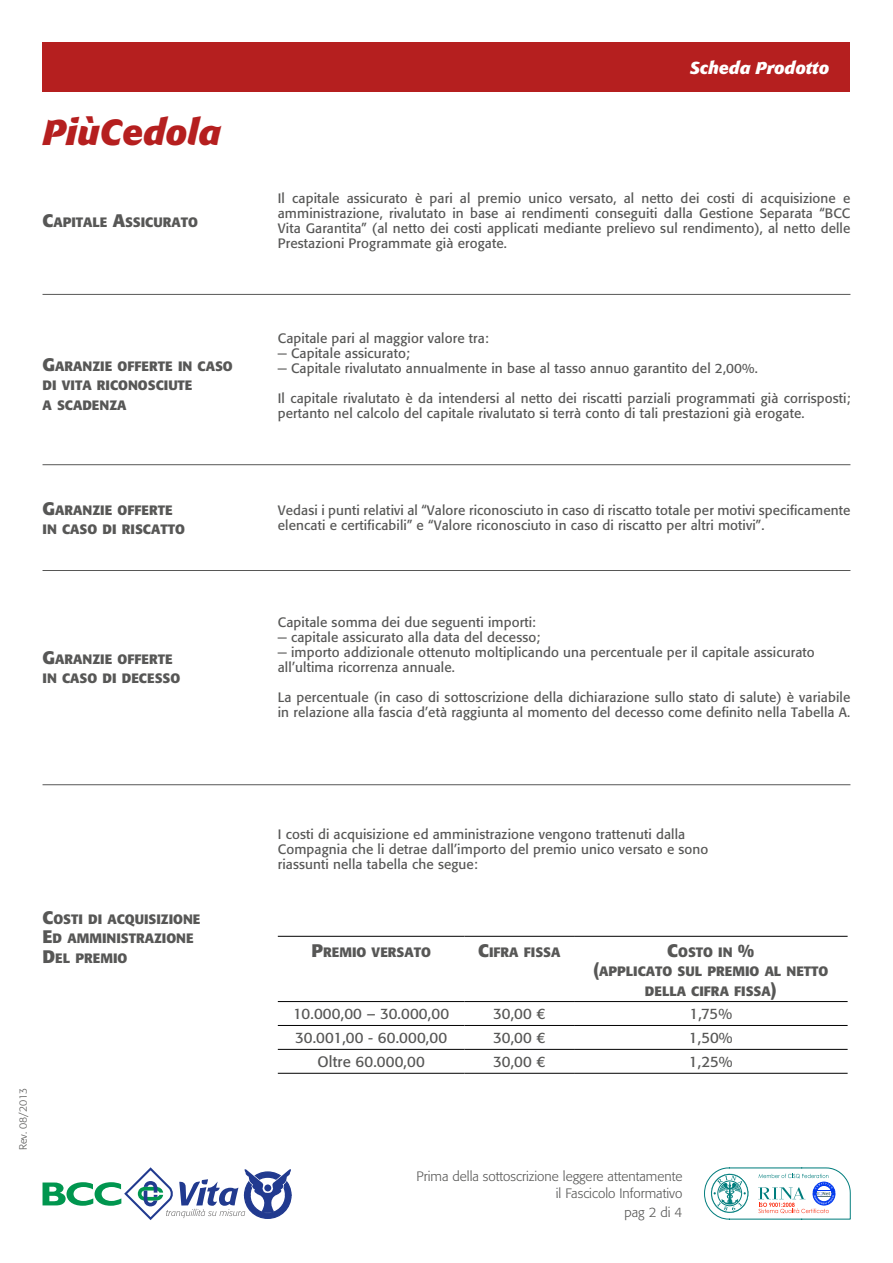
<style>
.page{position:relative;width:893px;height:1263px;background:#fff}
.page>*{position:absolute;margin:0;border:0;box-sizing:border-box;transform-origin:0 0}
.t1{font:italic 700 36px "Formatangram";color:#b51f1f}
.t2{font:italic 700 17.25px "Formatangram";color:#fff}
.t3{font:15px "Formata";letter-spacing:.01em;color:#575756}
.t4{font:13.5px/15px "Formata";letter-spacing:.01em;color:#575756}
.t5{font:700 13.5px/19.5px "Formata";color:#575756}
.t6{font:300 13.5px/16.5px "Formata";color:#575756;text-align:right}
.t7{font:300 10.5px "Formata";color:#575756}
.s1{font-size:18px}
</style>
<div class="page">
<hr style="left:43px;top:294px;width:807px;height:1px;background:#575756">
<hr style="left:43px;top:464px;width:807px;height:1px;background:#575756">
<hr style="left:43px;top:570px;width:807px;height:1px;background:#575756">
<hr style="left:43px;top:784px;width:807px;height:1px;background:#575756">
<hr style="left:278px;top:936px;width:187px;height:1px;background:#000">
<hr style="left:465px;top:936px;width:109px;height:1px;background:#000">
<hr style="left:574px;top:936px;width:274px;height:1px;background:#000">
<hr style="left:278px;top:1001px;width:187px;height:1px;background:#000">
<hr style="left:465px;top:1001px;width:109px;height:1px;background:#000">
<hr style="left:574px;top:1001px;width:274px;height:1px;background:#000">
<hr style="left:278px;top:1025px;width:187px;height:1px;background:#000">
<hr style="left:465px;top:1025px;width:109px;height:1px;background:#000">
<hr style="left:574px;top:1025px;width:274px;height:1px;background:#000">
<hr style="left:278px;top:1049px;width:187px;height:1px;background:#000">
<hr style="left:465px;top:1049px;width:109px;height:1px;background:#000">
<hr style="left:574px;top:1049px;width:274px;height:1px;background:#000">
<hr style="left:278px;top:1073px;width:187px;height:1px;background:#000">
<hr style="left:465px;top:1073px;width:109px;height:1px;background:#000">
<hr style="left:574px;top:1073px;width:274px;height:1px;background:#000">
<svg style="left:704px;top:1168px;width:146px;height:51px"></svg>
<div style="left:43px;top:43px;width:807px;height:49px;background:#b51f1f"></div>
<svg style="left:43px;top:1167px;width:249px;height:53px"></svg>
<h1 class="t1" style="left:43px;top:105px;width:180px">PiùCedola</h1>
<p class="t5" style="left:43px;top:213px;width:157px"><span class="s1">C</span>APITALE <span class="s1">A</span>SSICURATO</p>
<p class="t5" style="left:43px;top:356px;width:192px"><span class="s1">G</span>ARANZIE OFFERTE IN CASO<br>DI VITA RICONOSCIUTE<br>A SCADENZA</p>
<p class="t5" style="left:43px;top:500px;width:144px"><span class="s1">G</span>ARANZIE OFFERTE<br>IN CASO DI RISCATTO</p>
<p class="t5" style="left:43px;top:649px;width:139px"><span class="s1">G</span>ARANZIE OFFERTE<br>IN CASO DI DECESSO</p>
<p class="t5" style="left:43px;top:909px;width:160px"><span class="s1">C</span>OSTI DI ACQUISIZIONE<br><span class="s1">E</span>D AMMINISTRAZIONE<br><span class="s1">D</span>EL PREMIO</p>
<p class="t7" style="left:17px;top:1150px;width:64px;rotate:-90deg">Rev. 08/2013</p>
<p class="t2" style="left:690px;top:55px;width:141px">Scheda Prodotto</p>
<p class="t4" style="left:278px;top:191px;width:574px;text-align:justify">Il capitale assicurato è pari al premio unico versato, al netto dei costi di acquisizione e amministrazione, rivalutato in base ai rendimenti conseguiti dalla Gestione Separata “BCC Vita Garantita” (al netto dei costi applicati mediante prelievo sul rendimento), al netto delle Prestazioni Programmate già erogate.</p>
<p class="t4" style="left:278px;top:331px;width:481px">Capitale pari al maggior valore tra:<br>− Capitale assicurato;<br>− Capitale rivalutato annualmente in base al tasso annuo garantito del 2,00%.</p>
<p class="t4" style="left:278px;top:391px;width:574px">Il capitale rivalutato è da intendersi al netto dei riscatti parziali programmati già corrisposti; pertanto nel calcolo del capitale rivalutato si terrà conto di tali prestazioni già erogate.</p>
<p class="t4" style="left:278px;top:503px;width:574px">Vedasi i punti relativi al “Valore riconosciuto in caso di riscatto totale per motivi specificamente elencati e certificabili” e “Valore riconosciuto in caso di riscatto per altri motivi”.</p>
<p class="t4" style="left:278px;top:614px;width:538px">Capitale somma dei due seguenti importi:<br>− capitale assicurato alla data del decesso;<br>− importo addizionale ottenuto moltiplicando una percentuale per il capitale assicurato all’ultima ricorrenza annuale.</p>
<p class="t4" style="left:278px;top:689px;width:574px">La percentuale (in caso di sottoscrizione della dichiarazione sullo stato di salute) è variabile in relazione alla fascia d’età raggiunta al momento del decesso come definito nella Tabella A.</p>
<p class="t4" style="left:278px;top:826px;width:432px">I costi di acquisizione ed amministrazione vengono trattenuti dalla<br>Compagnia che li detrae dall’importo del premio unico versato e sono riassunti nella tabella che segue:</p>
<p class="t5" style="left:311px;top:942px;width:121px"><span class="s1">P</span>REMIO VERSATO</p>
<p class="t5" style="left:478px;top:942px;width:84px"><span class="s1">C</span>IFRA FISSA</p>
<p class="t5" style="left:593px;top:942px;width:237px;text-align:center"><span class="s1">C</span>OSTO IN <span class="s1">%<br>(</span>APPLICATO SUL PREMIO AL NETTO<br>DELLA CIFRA FISSA<span class="s1">)</span></p>
<p class="t3" style="left:293px;top:1005px;width:157px">10.000,00 – 30.000,00</p>
<p class="t3" style="left:493px;top:1005px;width:54px">30,00 €</p>
<p class="t3" style="left:689px;top:1005px;width:44px">1,75%</p>
<p class="t3" style="left:295px;top:1029px;width:154px">30.001,00 - 60.000,00</p>
<p class="t3" style="left:493px;top:1029px;width:54px">30,00 €</p>
<p class="t3" style="left:689px;top:1029px;width:45px">1,50%</p>
<p class="t3" style="left:317px;top:1053px;width:109px">Oltre 60.000,00</p>
<p class="t3" style="left:493px;top:1053px;width:54px">30,00 €</p>
<p class="t3" style="left:689px;top:1053px;width:45px">1,25%</p>
<p class="t6" style="left:417px;top:1168px;width:267px">Prima della sottoscrizione leggere attentamente il Fascicolo Informativo</p>
<p class="t6" style="left:624px;top:1204px;width:59px">pag 2 di 4</p>
</div>
